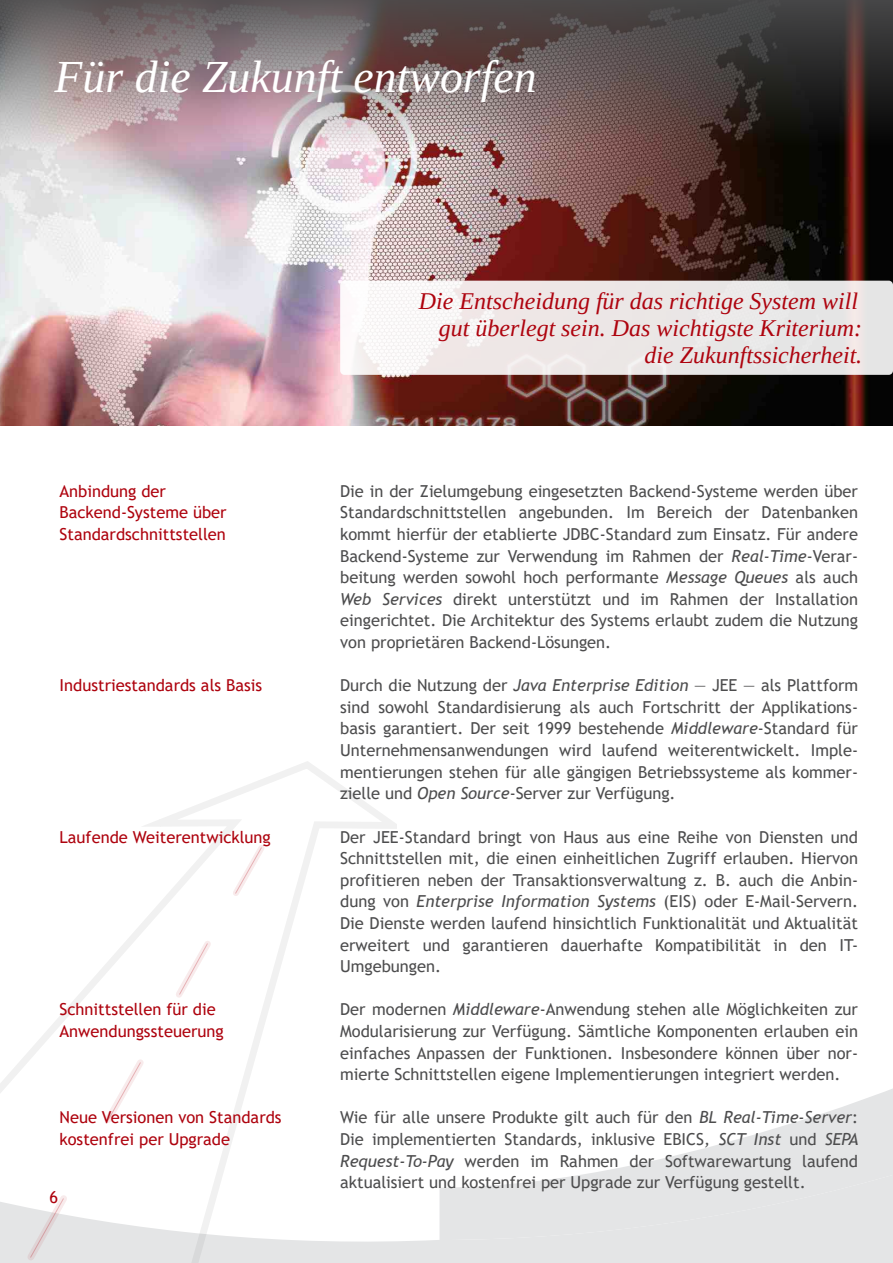
<style>
.page{position:relative;width:893px;height:1263px;background:#fff}
.page>*{position:absolute;margin:0;border:0;box-sizing:border-box;transform-origin:0 0}
.t1{font:italic 45.75px "Liberation Serif";color:#fff}
.t2{font:italic 24px/27px "Liberation Serif";color:#ae030e;text-align:right}
.t3{font:16.5px/21.6px "Trebuchet MS";color:#4d4d4e;text-align:justify}
.t4{font:16.5px/21.6px "Trebuchet MS";color:#ae030e}
.s1{font-style:italic}
</style>
<div class="page">
<svg style="left:604px;top:1088px;width:289px;height:83px"></svg>
<svg style="left:396px;top:1171px;width:497px;height:92px;background:#e6e7e8"></svg>
<img style="left:0;top:200px;width:893px;height:225px">
<svg style="left:0;top:761px;width:396px;height:502px"></svg>
<svg style="left:21px;top:1189px;width:52px;height:74px"></svg>
<svg style="left:99px;top:1053px;width:51px;height:76px"></svg>
<svg style="left:170px;top:935px;width:47px;height:68px"></svg>
<svg style="left:227px;top:839px;width:43px;height:62px"></svg>
<div style="left:340px;top:281px;width:553px;height:94px;background:#fff;border-radius:4px;opacity:.9"></div>
<img style="left:0;top:0;width:893px;height:200px">
<h1 class="t1" style="left:55px;top:51px;width:484px">Für die Zukunft entworfen</h1>
<p class="t4" style="left:60px;top:480px;width:169px">Anbindung der<br>Backend‐Systeme über<br>Standardschnittstellen</p>
<p class="t4" style="left:60px;top:674px;width:204px">Industriestandards als Basis</p>
<p class="t4" style="left:60px;top:826px;width:213px">Laufende Weiterentwicklung</p>
<p class="t4" style="left:60px;top:998px;width:166px">Schnittstellen für die<br>Anwendungssteuerung</p>
<p class="t4" style="left:60px;top:1106px;width:224px">Neue Versionen von Standards kostenfrei per Upgrade</p>
<p class="t4" style="left:49px;top:1186px;width:10px">6</p>
<h2 class="t2" style="left:419px;top:287px;width:445px">Die Entscheidung für das richtige System will gut überlegt sein. Das wichtigste Kriterium: die Zukunftssicherheit.</h2>
<p class="t3" style="left:340px;top:480px;width:519px">Die in der Zielumgebung eingesetzten Backend‐Systeme werden über Standardschnittstellen angebunden. Im Bereich der Datenbanken kommt hierfür der etablierte JDBC‐Standard zum Einsatz. Für andere Backend‐Systeme zur Verwendung im Rahmen der <span class="s1">Real‐Time</span>‐Verar‐ beitung werden sowohl hoch performante <span class="s1">Message Queues</span> als auch <span class="s1">Web Services</span> direkt unterstützt und im Rahmen der Installation eingerichtet. Die Architektur des Systems erlaubt zudem die Nutzung von proprietären Backend‐Lösungen.</p>
<p class="t3" style="left:340px;top:674px;width:519px">Durch die Nutzung der <span class="s1">Java Enterprise Edition</span> — JEE — als Plattform sind sowohl Standardisierung als auch Fortschritt der Applikations‐ basis garantiert. Der seit 1999 bestehende <span class="s1">Middleware</span>‐Standard für Unternehmensanwendungen wird laufend weiterentwickelt. Imple‐ mentierungen stehen für alle gängigen Betriebssysteme als kommer‐ zielle und <span class="s1">Open Source</span>‐Server zur Verfügung.</p>
<p class="t3" style="left:340px;top:826px;width:519px">Der JEE‐Standard bringt von Haus aus eine Reihe von Diensten und Schnittstellen mit, die einen einheitlichen Zugriff erlauben. Hiervon profitieren neben der Transaktionsverwaltung z. B. auch die Anbin‐ dung von <span class="s1">Enterprise Information Systems</span> (EIS) oder E‐Mail‐Servern.<br>Die Dienste werden laufend hinsichtlich Funktionalität und Aktualität erweitert und garantieren dauerhafte Kompatibilität in den IT‐ Umgebungen.</p>
<p class="t3" style="left:340px;top:998px;width:519px">Der modernen <span class="s1">Middleware</span>‐Anwendung stehen alle Möglichkeiten zur Modularisierung zur Verfügung. Sämtliche Komponenten erlauben ein einfaches Anpassen der Funktionen. Insbesondere können über nor‐ mierte Schnittstellen eigene Implementierungen integriert werden.</p>
<p class="t3" style="left:340px;top:1106px;width:520px">Wie für alle unsere Produkte gilt auch für den <span class="s1">BL Real‐Time‐Server</span>:<br>Die implementierten Standards, inklusive EBICS<span class="s1">, SCT Inst</span> und <span class="s1">SEPA Request‐To‐Pay</span> werden im Rahmen der Softwarewartung laufend aktualisiert und kostenfrei per Upgrade zur Verfügung gestellt.</p>
</div>
